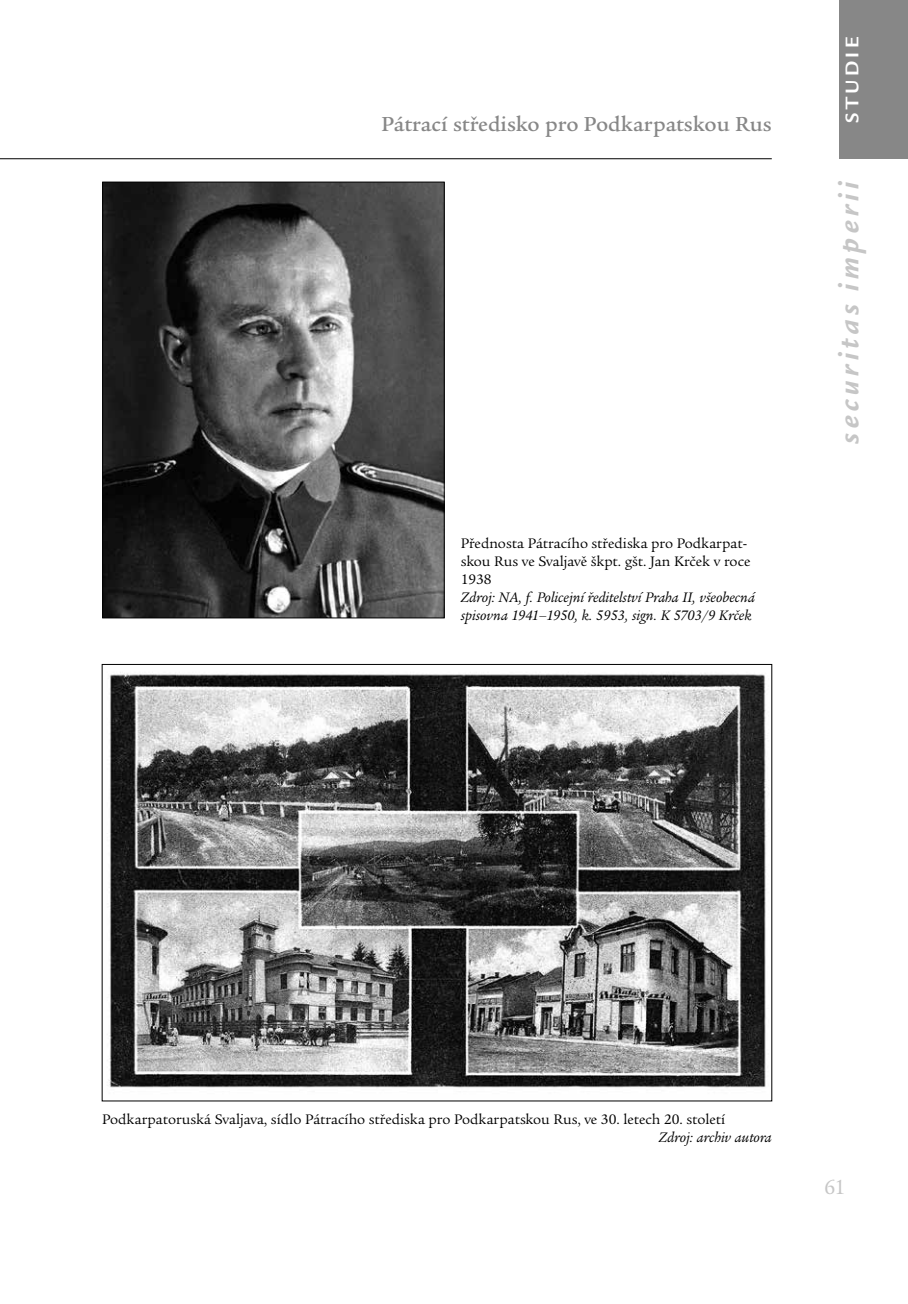
<style>
.page{position:relative;width:908px;height:1304px;background:#fff}
.page>*{position:absolute;margin:0;border:0;box-sizing:border-box;transform-origin:0 0}
.t1{font:italic 700 30px "Legacy Sans Itc TOT";letter-spacing:.15em;color:#c6c6c6}
.t2{font:500 22px "Legacy Serif Itc TOT";color:#878787}
.t3{font:22px "Legacy Serif Itc TOT";color:#c6c6c6}
.t4{font:700 20px "Legacy Sans Itc TOT";letter-spacing:.165em;color:#fff}
.t5{font:15px/18px "Legacy Serif Itc TOT";color:#000}
.t6{font:italic 15px/18px "Legacy Serif Itc TOT";color:#000}
</style>
<div class="page">
<hr style="left:0;top:158px;width:771px;height:1px;background:#000">
<div style="left:839px;top:0;width:68px;height:159px;background:#878787"></div>
<img style="left:104px;top:184px;width:338px;height:432px">
<div style="left:102px;top:182px;width:342px;height:436px;border:1px solid #000"></div>
<img style="left:108px;top:672px;width:661px;height:416px">
<h2 class="t2" style="left:381px;top:111px;width:392px">Pátrací středisko pro Podkarpatskou Rus</h2>
<p class="t5" style="left:460px;top:535px;width:291px">Přednosta Pátracího střediska pro Podkarpat‑ skou Rus ve Svaljavě škpt. gšt. Jan Krček v roce<br>1938</p>
<p class="t6" style="left:460px;top:588px;width:295px">Zdroj: NA, f. Policejní ředitelství Praha II, všeobecná spisovna 1941–1950, k. 5953, sign. K 5703/9 Krček</p>
<h3 class="t4" style="left:840px;top:123px;width:87px;rotate:-90deg">STUDIE</h3>
<h1 class="t1" style="left:830px;top:443px;width:264px;rotate:-90deg">securitas imperii</h1>
<p class="t5" style="left:102px;top:1111px;width:624px">Podkarpatoruská Svaljava, sídlo Pátracího střediska pro Podkarpatskou Rus, ve 30. letech 20. století</p>
<p class="t6" style="left:658px;top:1128px;width:114px">Zdroj: archiv autora</p>
<h2 class="t3" style="left:823px;top:1174px;width:23px">61</h2>
</div>
